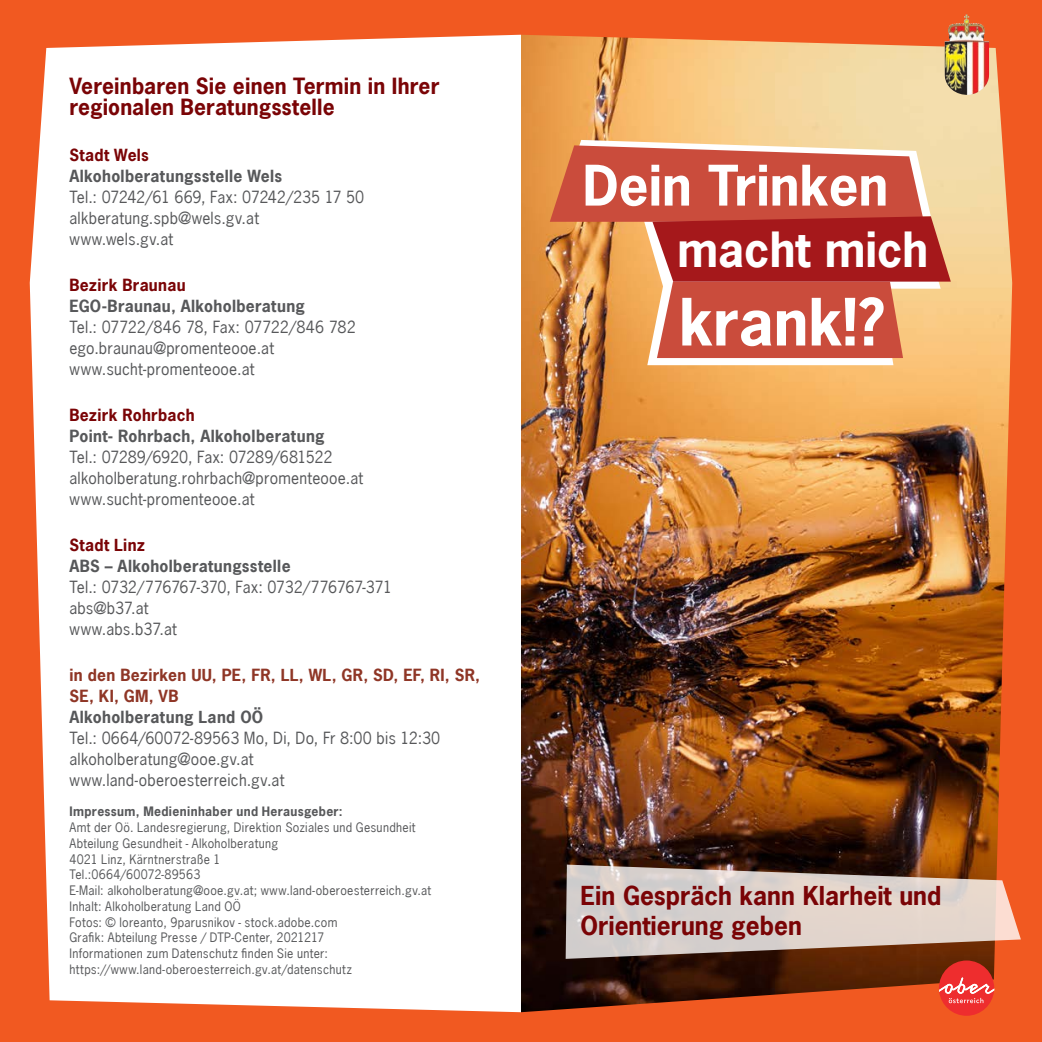
<style>
.page{position:relative;width:1042px;height:1042px;background:#fff}
.page>*{position:absolute;margin:0;border:0;box-sizing:border-box;transform-origin:0 0}
.t1{font:700 61.25px "News Gothic";color:#fff}
.t2{font:700 52.5px "News Gothic";color:#fff}
.t3{font:700 45.5px "News Gothic";color:#fff}
.t4{font:700 24.5px/29.4px "News Gothic";color:#7a0406}
.fließtext{font:700 21px/21px "News Gothic";letter-spacing:.01em;color:#7a0406}
.fließtext-2{font:15.75px/21px "News Gothic";letter-spacing:.01em;color:#57585a}
.fließtext-3{font:15.75px/21px "News Gothic";letter-spacing:-.015em;color:#57585a}
.fließtext-4{font:12.25px/15.8px "News Gothic";letter-spacing:.025em;color:#57585a}
.s1{font-weight:700;color:#7a0406}
.s2{font-weight:700}
.s3{font-weight:700;color:#8f3626}
</style>
<div class="page">
<div style="left:521px;top:0;width:521px;height:1042px;background:#f15921"></div>
<div style="left:0;top:0;width:521px;height:1042px;background:#f15921"></div>
<img style="left:521px;top:35px;width:491px;height:977px">
<svg style="left:550px;top:140px;width:401px;height:225px;background:#cd674d"></svg>
<div style="left:30px;top:35px;width:491px;height:977px;background:#fff"></div>
<img style="left:944px;top:16px;width:45px;height:79px">
<svg style="left:566px;top:864px;width:455px;height:152px"></svg>
<p class="fließtext" style="left:69px;top:76px;width:371px">Vereinbaren Sie einen Termin in Ihrer regionalen Beratungsstelle</p>
<p class="fließtext-2" style="left:69px;top:145px;width:296px"><span class="s1">Stadt Wels<br></span><span class="s2">Alkoholberatungsstelle Wels<br></span>Tel.: 07242/61 669, Fax: 07242/235 17 50 alkberatung.spb@wels.gv.at www.wels.gv.at</p>
<p class="fließtext-2" style="left:69px;top:274px;width:288px"><span class="s1">Bezirk Braunau<br></span><span class="s2">EGO-Braunau, Alkoholberatung<br></span>Tel.: 07722/846 78, Fax: 07722/846 782 ego.braunau@promenteooe.at www.sucht-promenteooe.at</p>
<p class="fließtext-2" style="left:69px;top:404px;width:295px"><span class="s1">Bezirk Rohrbach<br></span><span class="s2">Point- Rohrbach, Alkoholberatung<br></span>Tel.: 07289/6920, Fax: 07289/681522 alkoholberatung.rohrbach@promenteooe.at www.sucht-promenteooe.at</p>
<p class="fließtext-3" style="left:69px;top:534px;width:324px"><span class="s1">Stadt Linz<br></span><span class="s2">ABS – Alkoholberatungsstelle<br></span>Tel.: 0732/776767-370, Fax: 0732/776767-371 abs@b37.at<br>www.abs.b37.at</p>
<p class="fließtext-2" style="left:69px;top:664px;width:412px"><span class="s3">in den Bezirken UU, PE, FR, LL, WL, GR, SD, EF, RI, SR, SE, KI, GM, VB<br></span><span class="s2">Alkoholberatung Land OÖ<br></span>Tel.: 0664/60072-89563 Mo, Di, Do, Fr 8:00 bis 12:30 alkoholberatung@ooe.gv.at<br>www.land-oberoesterreich.gv.at</p>
<p class="fließtext-4" style="left:69px;top:804px;width:363px"><span class="s2">Impressum, Medieninhaber und Herausgeber:<br></span>Amt der Oö. Landesregierung, Direktion Soziales und Gesundheit Abteilung Gesundheit - Alkoholberatung<br>4021 Linz, Kärntnerstraße 1<br>Tel.:0664/60072-89563<br>E-Mail: alkoholberatung@ooe.gv.at; www.land-oberoesterreich.gv.at Inhalt: Alkoholberatung Land OÖ<br>Fotos: © loreanto, 9parusnikov - stock.adobe.com<br>Grafik: Abteilung Presse / DTP-Center, 2021217<br>Informationen zum Datenschutz finden Sie unter: https://www.land-oberoesterreich.gv.at/datenschutz</p>
<p class="t2" style="left:583px;top:151px;width:307px">Dein Trinken</p>
<p class="t3" style="left:677px;top:220px;width:252px">macht mich</p>
<p class="t1" style="left:679px;top:282px;width:207px">krank!?</p>
<p class="t4" style="left:580px;top:881px;width:362px">Ein Gespräch kann Klarheit und<br>Orientierung geben</p>
</div>
